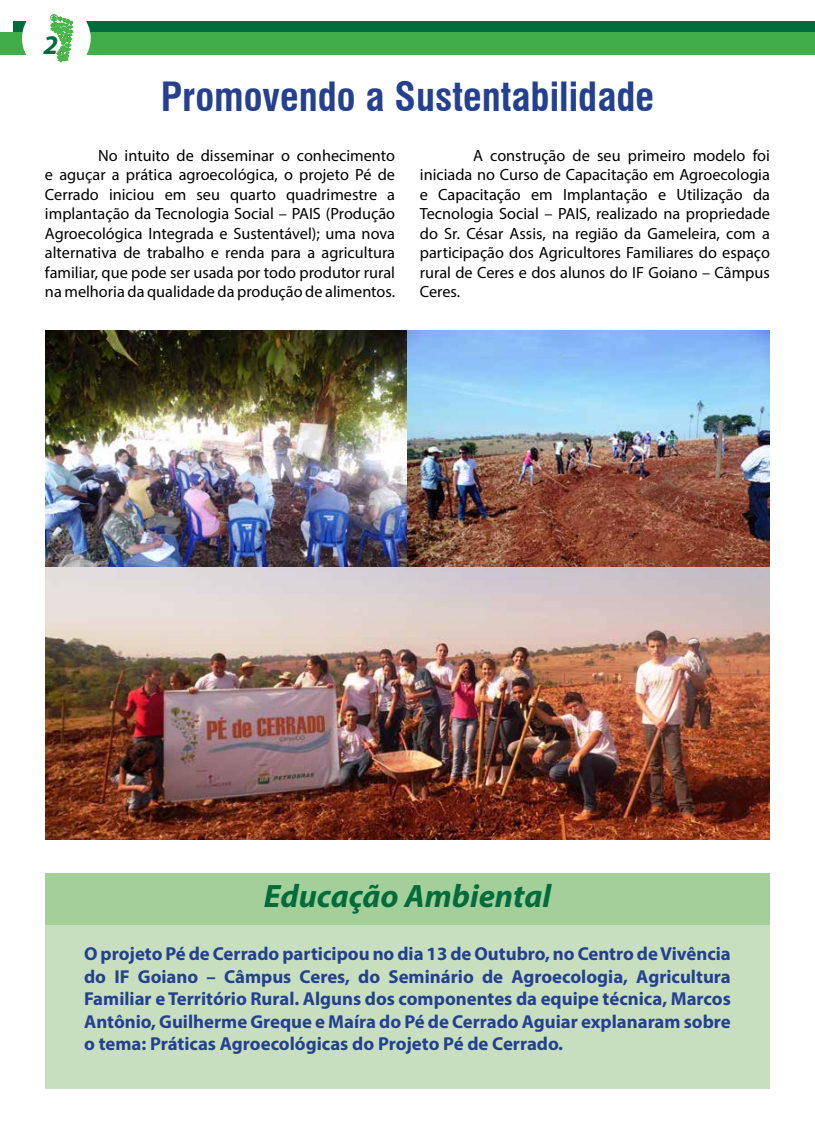
<style>
.page{position:relative;width:815px;height:1134px;background:#fff}
.page>*{position:absolute;margin:0;border:0;box-sizing:border-box;transform-origin:0 0}
.t1{font:700 condensed 39.38px "Swiss 721 BT";color:#25408f}
.t2{font:italic 700 32.5px "Myriad Pro";color:#006b3b}
.t3{font:italic 700 27px "Myriad Pro";color:#006b3b}
.t4{font:700 18.75px/22.5px "Myriad Pro";color:#25408f;text-align:justify}
.t5{font:16.25px/19.5px "Myriad Pro";color:#000;text-align:justify}
</style>
<div class="page">
<div style="left:45px;top:925px;width:725px;height:164px;background:#c7dfbf"></div>
<img style="left:45px;top:331px;width:725px;height:508px">
<div style="left:13px;top:22px;width:802px;height:14px;background:#006b3b"></div>
<div style="left:0;top:32px;width:815px;height:22px;background:#41ad49"></div>
<div style="left:22px;top:4px;width:69px;height:69px;background:#fff;border-radius:50%"></div>
<svg style="left:50px;top:14px;width:23px;height:48px"></svg>
<div style="left:45px;top:873px;width:725px;height:52px;background:#a4ce9a"></div>
<h3 class="t3" style="left:43px;top:27px;width:16px">2</h3>
<h1 class="t1" style="left:161px;top:73px;width:495px">Promovendo a Sustentabilidade</h1>
<p class="t5" style="left:45px;top:145px;width:352px;text-indent:53px">No intuito de disseminar o conhecimento e aguçar a prática agroecológica, o projeto Pé de Cerrado iniciou em seu quarto quadrimestre a implantação da Tecnologia Social – PAIS (Produção Agroecológica Integrada e Sustentável); uma nova alternativa de trabalho e renda para a agricultura familiar, que pode ser usada por todo produtor rural na melhoria da qualidade da produção de alimentos.</p>
<p class="t5" style="left:420px;top:145px;width:352px;text-indent:53px">A construção de seu primeiro modelo foi iniciada no Curso de Capacitação em Agroecologia e Capacitação em Implantação e Utilização da Tecnologia Social – PAIS, realizado na propriedade do Sr. César Assis, na região da Gameleira, com a participação dos Agricultores Familiares do espaço rural de Ceres e dos alunos do IF Goiano – Câmpus Ceres.</p>
<h2 class="t2" style="left:264px;top:875px;width:289px">Educação Ambiental</h2>
<p class="t4" style="left:84px;top:942px;width:648px">O projeto Pé de Cerrado participou no dia 13 de Outubro, no Centro de Vivência do IF Goiano – Câmpus Ceres, do Seminário de Agroecologia, Agricultura Familiar e Território Rural. Alguns dos componentes da equipe técnica, Marcos Antônio, Guilherme Greque e Maíra do Pé de Cerrado Aguiar explanaram sobre o tema: Práticas Agroecológicas do Projeto Pé de Cerrado.</p>
</div>
